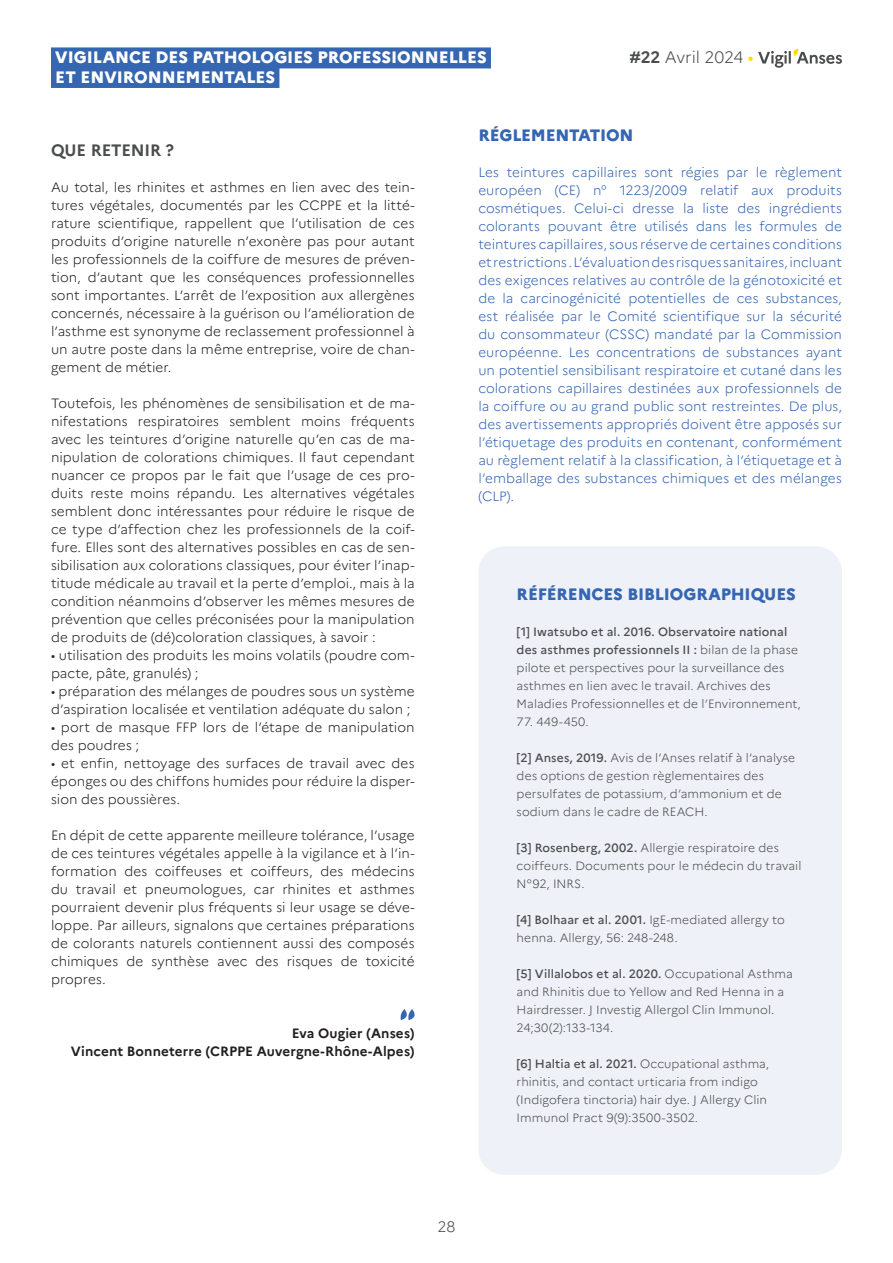
<style>
.page{position:relative;width:893px;height:1263px;background:#fff}
.page>*{position:absolute;margin:0;border:0;box-sizing:border-box;transform-origin:0 0}
.Style_de_paragraphe_D{font:800 16.5px "Marianne";color:#fff}
.t1{font:800 16.5px "Marianne";letter-spacing:-.005em;color:#3566b1}
.t2{font:300 16.5px "Marianne";color:#4b4c4d}
.t3{font:700 16.5px "Marianne";letter-spacing:-.005em;color:#4b4c4d}
.t4{font:300 15px "Marianne";color:#4b4c4d}
.t5{font:300 13.5px/18px "Marianne";color:#231f20;text-align:justify}
.t6{font:300 13.5px/18px "Marianne";color:#3566b1;text-align:justify}
.t7{font:700 13.5px "Marianne";letter-spacing:.01em;color:#231f20}
.t8{font:300 12px/18px "Marianne";letter-spacing:.005em;color:#4b4c4d}
.s1{font-weight:700}
.s2{font-weight:400;color:#ffdc01}
.s3{font-weight:500}
</style>
<div class="page">
<svg style="left:400px;top:1009px;width:15px;height:11px"></svg>
<div style="left:478px;top:546px;width:364px;height:629px;background:#eff1f8;border-radius:26px"></div>
<div style="left:51px;top:47px;width:440px;height:21px;background:#3566b1"></div>
<div style="left:51px;top:67px;width:228px;height:21px;background:#3566b1"></div>
<svg style="left:758px;top:49px;width:84px;height:19px"></svg>
<p class="Style_de_paragraphe_D" style="left:55px;top:45px;width:433px">VIGILANCE DES PATHOLOGIES PROFESSIONNELLES</p>
<p class="Style_de_paragraphe_D" style="left:55px;top:64px;width:221px">ET ENVIRONNEMENTALES</p>
<p class="t2" style="left:629px;top:45px;width:126px"><span class="s1">#22</span> Avril 2024 <span class="s2">•</span></p>
<p class="t3" style="left:51px;top:137px;width:125px">QUE RETENIR ?</p>
<p class="t5" style="left:51px;top:177px;width:365px">Au total, les rhinites et asthmes en lien avec des tein&shy;tures végétales, documentés par les CCPPE et la litté&shy;rature scientifique, rappellent que l’utilisation de ces produits d’origine naturelle n’exonère pas pour autant les professionnels de la coiffure de mesures de préven&shy;tion, d’autant que les conséquences professionnelles sont importantes. L’arrêt de l’exposition aux allergènes concernés, nécessaire à la guérison ou l’amélioration de l’asthme est synonyme de reclassement professionnel à un autre poste dans la même entreprise, voire de chan&shy;gement de métier.</p>
<p class="t5" style="left:51px;top:393px;width:365px">Toutefois, les phénomènes de sensibilisation et de ma&shy;nifestations respiratoires semblent moins fréquents avec les teintures d’origine naturelle qu’en cas de ma&shy;nipulation de colorations chimiques. Il faut cependant nuancer ce propos par le fait que l’usage de ces pro&shy;duits reste moins répandu. Les alternatives végétales semblent donc intéressantes pour réduire le risque de ce type d’affection chez les professionnels de la coif&shy;fure. Elles sont des alternatives possibles en cas de sen&shy;sibilisation aux colorations classiques, pour éviter l’inap&shy;titude médicale au travail et la perte d’emploi., mais à la condition néanmoins d’observer les mêmes mesures de prévention que celles préconisées pour la manipulation de produits de (dé)coloration classiques, à savoir :</p>
<p class="t5" style="left:51px;top:645px;width:365px">• utilisation des produits les moins volatils (poudre com&shy;pacte, pâte, granulés) ;</p>
<p class="t5" style="left:51px;top:681px;width:365px">• préparation des mélanges de poudres sous un système d’aspiration localisée et ventilation adéquate du salon ;</p>
<p class="t5" style="left:51px;top:717px;width:365px">• port de masque FFP lors de l’étape de manipulation des poudres ;</p>
<p class="t5" style="left:51px;top:753px;width:365px">• et enfin, nettoyage des surfaces de travail avec des éponges ou des chiffons humides pour réduire la disper&shy;sion des poussières.</p>
<p class="t5" style="left:51px;top:825px;width:365px">En dépit de cette apparente meilleure tolérance, l’usage de ces teintures végétales appelle à la vigilance et à l’in&shy;formation des coiffeuses et coiffeurs, des médecins du travail et pneumologues, car rhinites et asthmes pourraient devenir plus fréquents si leur usage se déve&shy;loppe. Par ailleurs, signalons que certaines préparations de colorants naturels contiennent aussi des composés chimiques de synthèse avec des risques de toxicité propres.</p>
<p class="t7" style="left:292px;top:1023px;width:124px">Eva Ougier (Anses)</p>
<p class="t7" style="left:71px;top:1041px;width:345px">Vincent Bonneterre (CRPPE Auvergne-Rhône-Alpes)</p>
<p class="t1" style="left:478px;top:122px;width:157px">RÉGLEMENTATION</p>
<p class="t6" style="left:478px;top:162px;width:365px">Les teintures capillaires sont régies par le règlement européen (CE) n° 1223/2009 relatif aux produits cosmétiques. Celui-ci dresse la liste des ingrédients colorants pouvant être utilisés dans les formules de teintures capillaires, sous réserve de certaines conditions et restrictions . L’évaluation des risques sanitaires, incluant des exigences relatives au contrôle de la génotoxicité et de la carcinogénicité potentielles de ces substances, est réalisée par le Comité scientifique sur la sécurité du consommateur (CSSC) mandaté par la Commission européenne. Les concentrations de substances ayant un potentiel sensibilisant respiratoire et cutané dans les colorations capillaires destinées aux professionnels de la coiffure ou au grand public sont restreintes. De plus, des avertissements appropriés doivent être apposés sur l’étiquetage des produits en contenant, conformément au règlement relatif à la classification, à l’étiquetage et à l’emballage des substances chimiques et des mélanges (CLP).</p>
<p class="t1" style="left:517px;top:581px;width:281px">RÉFÉRENCES BIBLIOGRAPHIQUES</p>
<p class="t8" style="left:517px;top:622px;width:285px"><span class="s3">[1] Iwatsubo et al. 2016. Observatoire national des asthmes professionnels II :</span> bilan de la phase pilote et perspectives pour la surveillance des asthmes en lien avec le travail. Archives des Maladies Professionnelles et de l’Environnement,</p>
<p class="t8" style="left:517px;top:712px;width:74px">77. 449-450.</p>
<p class="t8" style="left:517px;top:748px;width:280px"><span class="s3">[2] Anses, 2019.</span> Avis de l’Anses relatif à l’analyse des options de gestion règlementaires des persulfates de potassium, d’ammonium et de sodium dans le cadre de REACH.</p>
<p class="t8" style="left:517px;top:838px;width:286px"><span class="s3">[3] Rosenberg, 2002.</span> Allergie respiratoire des coiffeurs. Documents pour le médecin du travail<br>N°92, INRS.</p>
<p class="t8" style="left:517px;top:910px;width:270px"><span class="s3">[4] Bolhaar et al. 2001.</span> IgE-mediated allergy to henna. Allergy, 56: 248-248.</p>
<p class="t8" style="left:517px;top:964px;width:278px"><span class="s3">[5] Villalobos et al. 2020.</span> Occupational Asthma and Rhinitis due to Yellow and Red Henna in a Hairdresser. J Investig Allergol Clin Immunol.<br>24;30(2):133-134.</p>
<p class="t8" style="left:517px;top:1054px;width:254px"><span class="s3">[6] Haltia et al. 2021.</span> Occupational asthma, rhinitis, and contact urticaria from indigo (Indigofera tinctoria) hair dye. J Allergy Clin Immunol Pract 9(9):3500-3502.</p>
<p class="t4" style="left:438px;top:1215px;width:19px">28</p>
</div>
